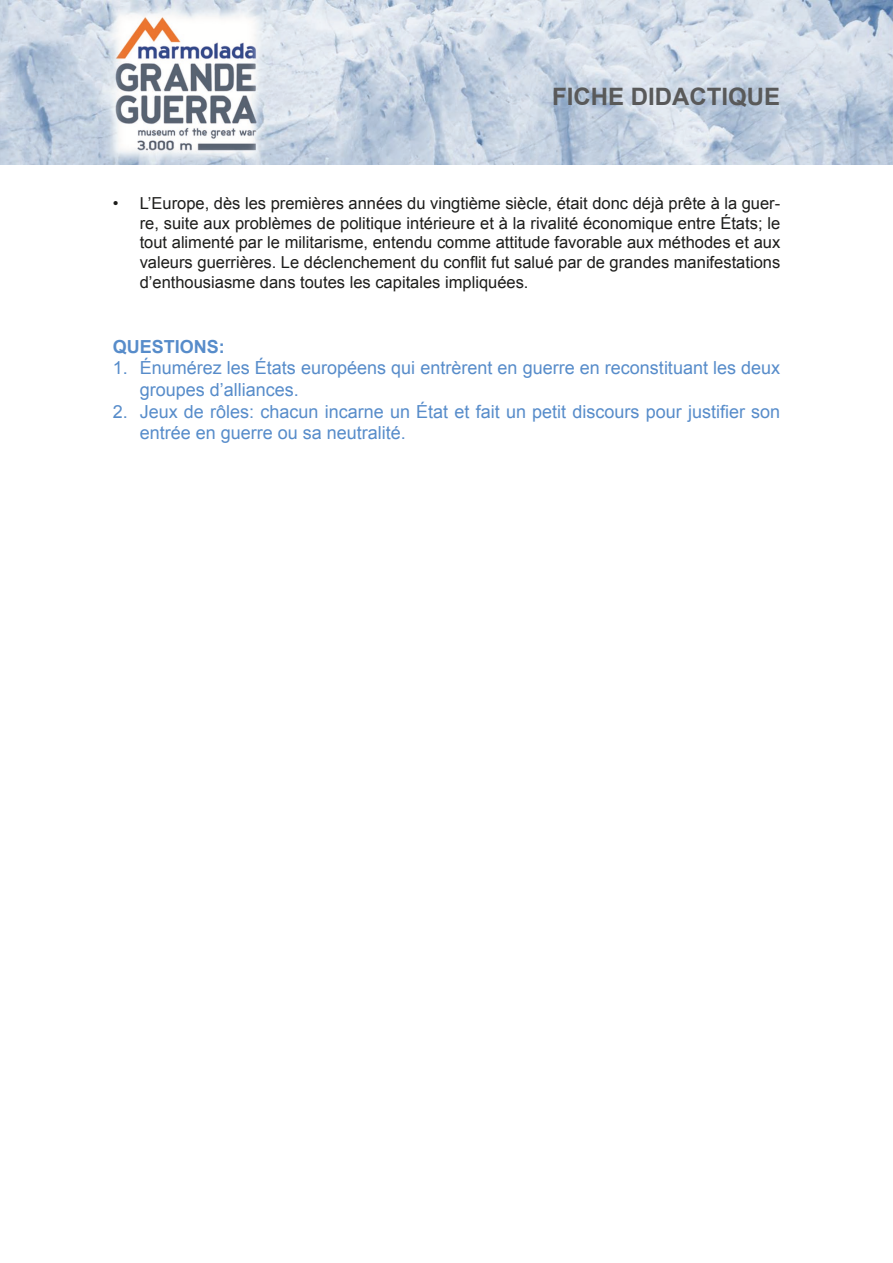
<style>
.page{position:relative;width:893px;height:1263px;background:#fff}
.page>*{position:absolute;margin:0;border:0;box-sizing:border-box;transform-origin:0 0}
.t1{font:700 24px "Arial";color:#595959}
.t2{font:18px/21.6px "Arial";color:#578cca}
.t3{font:700 18px "Arial";color:#578cca}
.t4{font:16.5px/19.8px "Arial";color:#1d1d1b;text-align:justify}
</style>
<div class="page">
<img style="left:0;top:0;width:893px;height:165px">
<h1 class="t1" style="left:552px;top:81px;width:230px">FICHE DIDACTIQUE</h1>
<p class="t4" style="left:140px;top:193px;width:642px;text-indent:-27px">• L’Europe, dès les premières années du vingtième siècle, était donc déjà prête à la guer&shy;re, suite aux problèmes de politique intérieure et à la rivalité économique entre États; le tout alimenté par le militarisme, entendu comme attitude favorable aux méthodes et aux valeurs guerrières. Le déclenchement du conflit fut salué par de grandes manifestations d’enthousiasme dans toutes les capitales impliquées.</p>
<p class="t3" style="left:113px;top:334px;width:114px">QUESTIONS:</p>
<p class="t2" style="left:140px;top:357px;width:642px;text-indent:-27px">1. Énumérez les États européens qui entrèrent en guerre en reconstituant les deux groupes d’alliances.</p>
<p class="t2" style="left:140px;top:401px;width:642px;text-indent:-27px">2. Jeux de rôles: chacun incarne un État et fait un petit discours pour justifier son entrée en guerre ou sa neutralité.</p>
</div>
